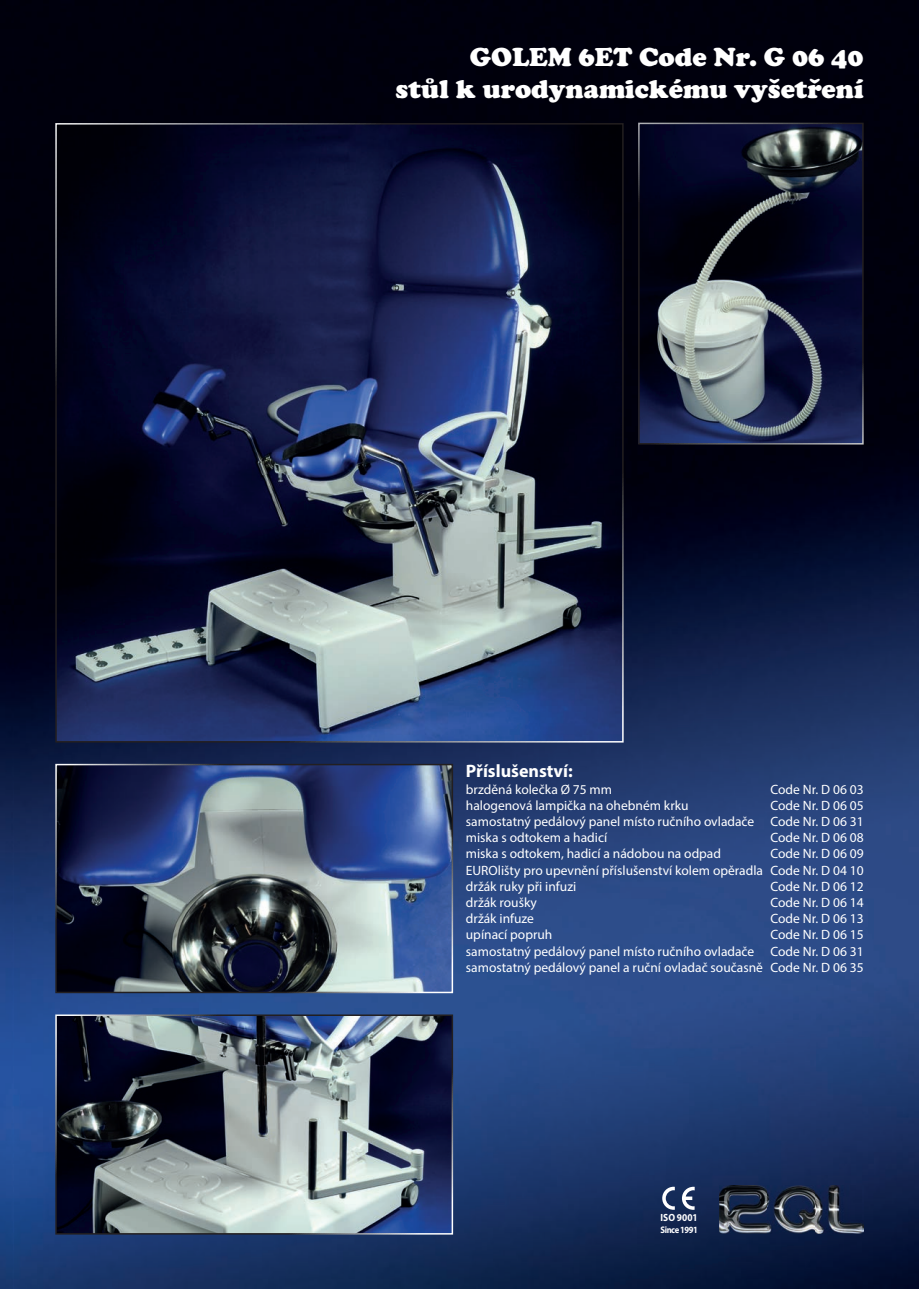
<style>
.page{position:relative;width:919px;height:1289px;background:#fff}
.page>*{position:absolute;margin:0;border:0;box-sizing:border-box;transform-origin:0 0}
.t1{font:27px/32.4px "Cooper DOT Blac";color:#fff;text-align:right}
.t2{font:700 18px "Myriad Pro";color:#fff}
.t3{font:13.5px/16.2px "Myriad Pro";color:#fff;text-align:justify}
.t4{font:700 10.5px "Myriad Pro";color:#fff;scale:.9 1}
.t5{font:700 9.6px "Myriad Pro";letter-spacing:-.05em;color:#fff;scale:.9 1}
</style>
<div class="page">
<img style="left:0;top:0;width:918px;height:1288px">
<img style="left:719px;top:1185px;width:144px;height:48px">
<svg style="left:682px;top:1186px;width:12px;height:23px"></svg>
<svg style="left:662px;top:1186px;width:12px;height:23px"></svg>
<img style="left:58px;top:126px;width:562px;height:613px">
<img style="left:58px;top:1017px;width:392px;height:214px">
<img style="left:641px;top:126px;width:219px;height:315px">
<img style="left:58px;top:766px;width:392px;height:224px">
<h1 class="t1" style="left:395px;top:40px;width:469px">GOLEM 6ET Code Nr. G 06 40<br>stůl k urodynamickému vyšetření</h1>
<h2 class="t2" style="left:466px;top:759px;width:108px">Příslušenství:</h2>
<p class="t3" style="left:466px;top:780px;width:148px">brzděná kolečka Ø 75 mm</p>
<p class="t3" style="left:770px;top:780px;width:95px">Code Nr. D 06 03</p>
<p class="t3" style="left:466px;top:797px;width:224px">halogenová lampička na ohebném krku</p>
<p class="t3" style="left:466px;top:797px;width:399px;text-indent:304px">Code Nr. D 06 05 samostatný pedálový panel místo ručního ovladače Code Nr. D 06 31 miska s odtokem a hadicí</p>
<p class="t3" style="left:770px;top:829px;width:95px">Code Nr. D 06 08</p>
<p class="t3" style="left:466px;top:845px;width:399px;text-indent:304px">Code Nr. D 06 09<br>EUROlišty pro upevnění příslušenství kolem opěradla Code Nr. D 04 10 držák ruky při infuzi</p>
<p class="t3" style="left:466px;top:845px;width:257px">miska s odtokem, hadicí a nádobou na odpad</p>
<p class="t3" style="left:770px;top:878px;width:95px">Code Nr. D 06 12</p>
<p class="t3" style="left:466px;top:894px;width:72px">držák roušky</p>
<p class="t3" style="left:770px;top:894px;width:95px">Code Nr. D 06 14</p>
<p class="t3" style="left:466px;top:910px;width:70px">držák infuze</p>
<p class="t3" style="left:770px;top:910px;width:95px">Code Nr. D 06 13</p>
<p class="t3" style="left:466px;top:926px;width:88px">upínací popruh</p>
<p class="t3" style="left:466px;top:926px;width:399px;text-indent:304px">Code Nr. D 06 15 samostatný pedálový panel místo ručního ovladače Code Nr. D 06 31 samostatný pedálový panel a ruční ovladač současně Code Nr. D 06 35</p>
<p class="t4" style="left:660px;top:1210px;width:43px">ISO 9001</p>
<p class="t5" style="left:660px;top:1223px;width:43px">Since 1991</p>
</div>
